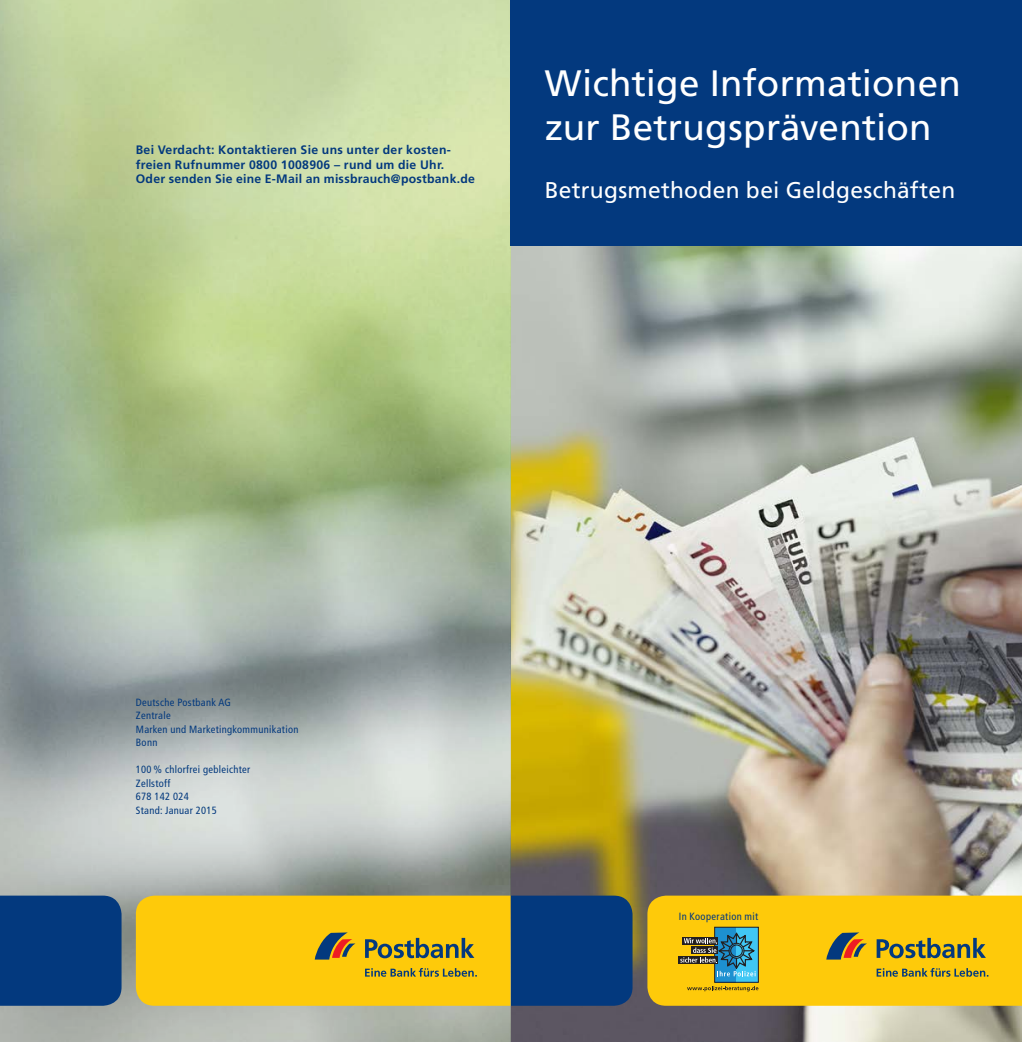
<style>
.page{position:relative;width:1022px;height:1042px;background:#fff}
.page>*{position:absolute;margin:0;border:0;box-sizing:border-box;transform-origin:0 0}
.t1{font:36.75px/44.1px "Frutiger LT Std";letter-spacing:.005em;color:#fff}
.t2{font:22.75px "Frutiger LT Std";letter-spacing:.015em;color:#fff}
.t3{font:700 12.25px/14.5px "Frutiger LT Std";letter-spacing:.025em;color:#03397e}
.t4{font:condensed 10.5px/13.5px "Frutiger LT Std";letter-spacing:.03em;color:#03397e}
</style>
<div class="page">
<img style="left:511px;top:246px;width:511px;height:796px">
<img style="left:0;top:0;width:511px;height:1042px">
<div style="left:0;top:895px;width:122px;height:111px;background:#03397e"></div>
<svg style="left:136px;top:895px;width:496px;height:111px;background:#b8a12b"></svg>
<svg style="left:647px;top:895px;width:375px;height:111px;background:#e1bb1c"></svg>
<div style="left:511px;top:0;width:511px;height:246px;background:#03397e"></div>
<p class="t3" style="left:136px;top:143px;width:341px">Bei Verdacht: Kontaktieren Sie uns unter der kosten&shy;freien Rufnummer 0800 1008906 – rund um die Uhr.<br>Oder senden Sie eine E-Mail an missbrauch@postbank.de</p>
<h1 class="t1" style="left:545px;top:62px;width:418px">Wichtige Informationen zur Betrugsprävention</h1>
<h2 class="t2" style="left:545px;top:177px;width:412px">Betrugsmethoden bei Geldgeschäften</h2>
<p class="t4" style="left:136px;top:695px;width:164px">Deutsche Postbank AG<br>Zentrale<br>Marken und Marketingkommunikation<br>Bonn</p>
<p class="t4" style="left:136px;top:763px;width:116px">100 % chlorfrei gebleichter<br>Zellstoff<br>678 142 024<br>Stand: Januar 2015</p>
<p class="t4" style="left:679px;top:910px;width:81px">In Kooperation mit</p>
</div>
